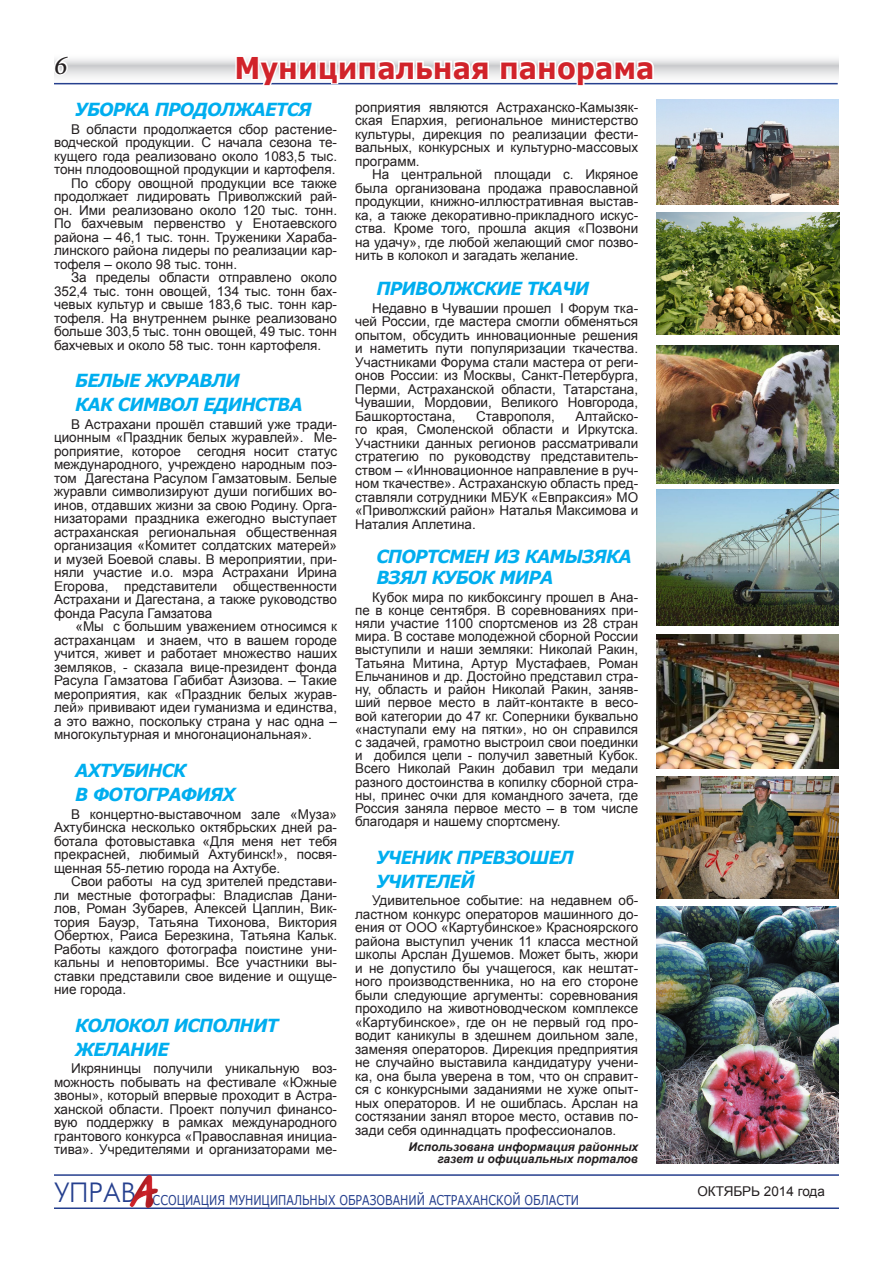
<style>
.page{position:relative;width:893px;height:1263px;background:#fff}
.page>*{position:absolute;margin:0;border:0;box-sizing:border-box;transform-origin:0 0}
.t1{font:44.7px "Tagir CTT";color:#d1232a}
.t2{font:700 30px "Verdana";color:#d1232a;scale:.91 1}
.t3{font:italic 500 27px "Minion Pro";color:#231f20}
.t4{font:italic 700 18px/24px "Verdana";letter-spacing:-.05em;color:#00aeef;scale:.95 1}
.t5{font:13.5px/13.5px "Arial";color:#231f20;text-align:justify}
.t6{font:13.5px "Verdana";color:#253f8e;scale:.82 1}
.t7{font:italic 700 12px/12px "Arial";color:#231f20;text-align:right}
</style>
<div class="page">
<hr style="left:54px;top:1174px;width:785px;height:2px;background:#253f8e">
<svg style="left:54px;top:59px;width:785px;height:26px"></svg>
<svg style="left:54px;top:59px;width:17px;height:18px"></svg>
<hr style="left:54px;top:1207px;width:785px;height:2px;background:#253f8e">
<div style="left:121px;top:1164px;width:59px;height:62px;background:#231f20;opacity:.5"></div>
<img style="left:656px;top:100px;width:183px;height:104px">
<img style="left:656px;top:346px;width:183px;height:137px">
<img style="left:656px;top:489px;width:183px;height:137px">
<img style="left:656px;top:634px;width:183px;height:134px">
<img style="left:657px;top:213px;width:183px;height:121px">
<img style="left:656px;top:907px;width:183px;height:256px">
<img style="left:656px;top:777px;width:183px;height:121px">
<svg style="left:234px;top:59px;width:256px;height:26px"></svg>
<svg style="left:498px;top:59px;width:157px;height:26px"></svg>
<h3 class="t3" style="left:54px;top:46px;width:14px">6</h3>
<h2 class="t2" style="left:234px;top:49px;width:463px">Муниципальная панорама</h2>
<h3 class="t4" style="left:75px;top:97px;width:126px">Убо рка продо</h3>
<h3 class="t4" style="left:221px;top:97px;width:97px">лжается</h3>
<p class="t5" style="left:71px;top:122px;width:268px">В области продолжается сбор растение-</p>
<p class="t5" style="left:54px;top:136px;width:285px">водческой продукции. С начала сезона те-</p>
<p class="t5" style="left:54px;top:149px;width:285px">кущего года реализовано около 1083,5 тыс.</p>
<p class="t5" style="left:54px;top:163px;width:283px">тонн плодоовощной продукции и картофеля.</p>
<p class="t5" style="left:71px;top:176px;width:268px">По сбору овощной продукции все также</p>
<p class="t5" style="left:54px;top:190px;width:285px">продолжает лидировать Приволжский рай-</p>
<p class="t5" style="left:54px;top:203px;width:285px">он. Ими реализовано около 120 тыс. тонн.</p>
<p class="t5" style="left:54px;top:217px;width:285px">По бахчевым первенство у Енотаевского</p>
<p class="t5" style="left:54px;top:230px;width:285px">района – 46,1 тыс. тонн. Труженики Хараба-</p>
<p class="t5" style="left:54px;top:244px;width:285px">линского района лидеры по реализации кар-</p>
<p class="t5" style="left:54px;top:257px;width:185px">тофеля – около 98 тыс. тонн.</p>
<p class="t5" style="left:71px;top:271px;width:268px">За пределы области отправлено около</p>
<p class="t5" style="left:54px;top:284px;width:285px">352,4 тыс. тонн овощей, 134 тыс. тонн бах-</p>
<p class="t5" style="left:54px;top:298px;width:285px">чевых культур и свыше 183,6 тыс. тонн кар-</p>
<p class="t5" style="left:54px;top:311px;width:285px">тофеля. На внутреннем рынке реализовано</p>
<p class="t5" style="left:54px;top:325px;width:285px">больше 303,5 тыс. тонн овощей, 49 тыс. тонн</p>
<p class="t5" style="left:54px;top:338px;width:269px">бахчевых и около 58 тыс. тонн картофеля.</p>
<h3 class="t4" style="left:75px;top:368px;width:241px">Белые журавли<br>как символ единства</h3>
<p class="t5" style="left:54px;top:417px;width:285px;text-indent:17px">В Астрахани прошёл ставший уже тради&shy;ционным «Праздник белых журавлей». Ме&shy;роприятие, которое сегодня носит статус международного, учреждено народным поэ&shy;том Дагестана Расулом Гамзатовым. Белые журавли символизируют души погибших во&shy;инов, отдавших жизни за свою Родину. Орга&shy;низаторами праздника ежегодно выступает астраханская региональная общественная организация «Комитет солдатских матерей» и музей Боевой славы. В мероприятии, при&shy;няли участие и.о. мэра Астрахани Ирина Егорова, представители общественности Астрахани и Дагестана, а также руководство фонда Расула Гамзатова</p>
<p class="t5" style="left:54px;top:620px;width:285px;text-indent:22px">«Мы с большим уважением относимся к астраханцам и знаем, что в вашем городе учится, живет и работает множество наших земляков, - сказала вице-президент фонда Расула Гамзатова Габибат Азизова. – Такие мероприятия, как «Праздник белых журав&shy;лей» прививают идеи гуманизма и единства, а это важно, поскольку страна у нас одна – многокультурная и многонациональная».</p>
<h3 class="t4" style="left:75px;top:758px;width:170px">Ахтубинск<br>в фо тографиях</h3>
<p class="t5" style="left:54px;top:807px;width:285px;text-indent:17px">В концертно-выставочном зале «Муза» Ахтубинска несколько октябрьских дней ра&shy;ботала фотовыставка «Для меня нет тебя прекрасней, любимый Ахтубинск!», посвя&shy;щенная 55-летию города на Ахтубе.</p>
<p class="t5" style="left:54px;top:875px;width:285px;text-indent:17px">Свои работы на суд зрителей представи&shy;ли местные фотографы: Владислав Дани&shy;лов, Роман Зубарев, Алексей Цаплин, Вик&shy;тория Бауэр, Татьяна Тихонова, Виктория Обертюх, Раиса Березкина, Татьяна Кальк.<br>Работы каждого фотографа поистине уни&shy;кальны и неповторимы. Все участники вы&shy;ставки представили свое видение и ощуще&shy;ние города.</p>
<h3 class="t4" style="left:75px;top:1012px;width:133px">Колокол испо</h3>
<h3 class="t4" style="left:226px;top:1012px;width:57px">лнит</h3>
<h3 class="t4" style="left:75px;top:1036px;width:100px">желание</h3>
<p class="t5" style="left:54px;top:1062px;width:285px;text-indent:17px">Икрянинцы получили уникальную воз&shy;можность побывать на фестивале «Южные звоны», который впервые проходит в Астра&shy;ханской области. Проект получил финансо&shy;вую поддержку в рамках международного грантового конкурса «Православная инициа&shy;тива». Учредителями и организаторами ме-</p>
<p class="t5" style="left:355px;top:101px;width:285px">роприятия являются Астраханско-Камызяк&shy;ская Епархия, региональное министерство культуры, дирекция по реализации фести&shy;вальных, конкурсных и культурно-массовых программ.</p>
<p class="t5" style="left:355px;top:168px;width:285px;text-indent:17px">На центральной площади с. Икряное была организована продажа православной продукции, книжно-иллюстративная выстав&shy;ка, а также декоративно-прикладного искус&shy;ства. Кроме того, прошла акция «Позвони на удачу», где любой желающий смог позво&shy;нить в колокол и загадать желание.</p>
<h3 class="t4" style="left:376px;top:276px;width:226px">Приволжские ткачи</h3>
<p class="t5" style="left:355px;top:301px;width:285px;text-indent:17px">Недавно в Чувашии прошел I Форум тка&shy;чей России, где мастера смогли обменяться опытом, обсудить инновационные решения и наметить пути популяризации ткачества.<br>Участниками Форума стали мастера от реги&shy;онов России: из Москвы, Санкт-Петербурга, Перми, Астраханской области, Татарстана, Чувашии, Мордовии, Великого Новгорода, Башкортостана,</p>
<p class="t5" style="left:476px;top:409px;width:80px">Ставрополя,</p>
<p class="t5" style="left:355px;top:409px;width:285px;text-indent:220px">Алтайско&shy;го края, Смоленской области и Иркутска.<br>Участники данных регионов рассматривали стратегию по руководству представитель&shy;ством – «Инновационное направление в руч&shy;ном ткачестве». Астраханскую область пред&shy;ставляли сотрудники МБУК «Евпраксия» МО «Приволжский район» Наталья Максимова и Наталия Аплетина.</p>
<h3 class="t4" style="left:376px;top:545px;width:270px;line-height:21px">Спо ртсмен из Камызяка взял Кубок мира</h3>
<p class="t5" style="left:355px;top:590px;width:285px;text-indent:17px">Кубок мира по кикбоксингу прошел в Ана&shy;пе в конце сентября. В соревнованиях при&shy;няли участие 1100 спортсменов из 28 стран мира. В составе молодежной сборной России выступили и наши земляки: Николай Ракин, Татьяна Митина, Артур Мустафаев, Роман Ельчанинов и др. Достойно представил стра&shy;ну, область и район Николай Ракин, заняв&shy;ший первое место в лайт-контакте в весо&shy;вой категории до 47 кг. Соперники буквально «наступали ему на пятки», но он справился с задачей, грамотно выстроил свои поединки и добился цели - получил заветный Кубок.<br>Всего Николай Ракин добавил три медали разного достоинства в копилку сборной стра&shy;ны, принес очки для командного зачета, где Россия заняла первое место – в том числе благодаря и нашему спортсмену.</p>
<h3 class="t4" style="left:376px;top:844px;width:209px">Ученик превзошел учителей</h3>
<p class="t5" style="left:355px;top:894px;width:285px;text-indent:17px">Удивительное событие: на недавнем об&shy;ластном конкурс операторов машинного до&shy;ения от ООО «Картубинское» Красноярского района выступил ученик 11 класса местной школы Арслан Душемов. Может быть, жюри и не допустило бы учащегося, как нештат&shy;ного производственника, но на его стороне были следующие аргументы: соревнования проходило на животноводческом комплексе «Картубинское», где он не первый год про&shy;водит каникулы в здешнем доильном зале, заменяя операторов. Дирекция предприятия не случайно выставила кандидатуру учени&shy;ка, она была уверена в том, что он справит&shy;ся с конкурсными заданиями не хуже опыт&shy;ных операторов. И не ошиблась. Арслан на состязании занял второе место, оставив по&shy;зади себя одиннадцать профессионалов.</p>
<p class="t7" style="left:409px;top:1141px;width:231px">Использована информация районных газет и официальных порталов</p>
<h1 class="t1" style="left:130px;top:1164px;width:26px">А</h1>
<p class="t6" style="left:54px;top:1191px;width:642px"><sup>УПРАВ</sup> ссоциация муниципальных образований Астраханской области</p>
<p class="t5" style="left:697px;top:1185px;width:129px">октябрь 2014 года</p>
</div>
